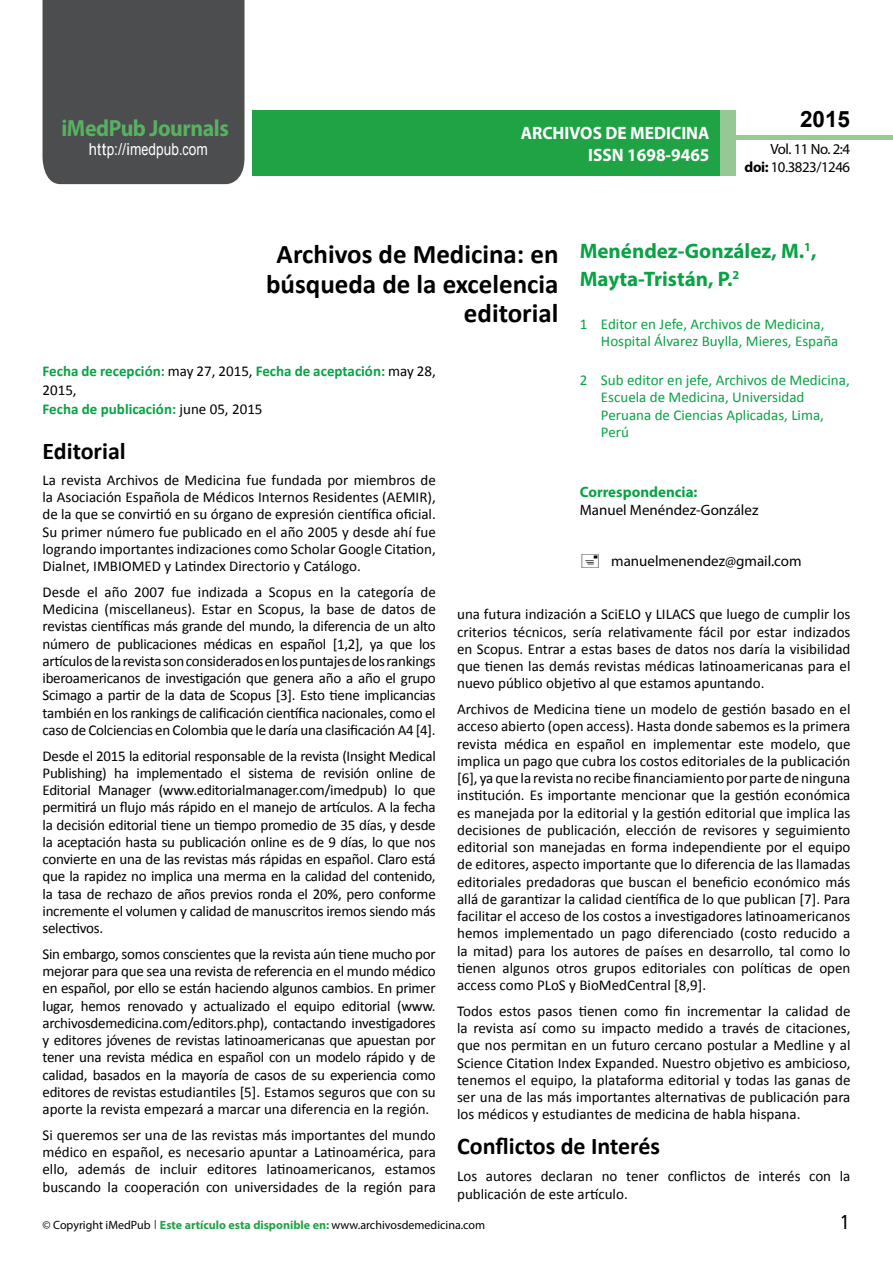
<style>
.page{position:relative;width:893px;height:1263px;background:#fff}
.page>*{position:absolute;margin:0;border:0;box-sizing:border-box;transform-origin:0 0}
.t1{font:700 27px/29.7px "Calibri";color:#000;text-align:right}
.t2{font:25.5px "Tunga";color:#000}
.t3{font:700 24px "Calibri";color:#000}
.t4{font:700 23.4px "Myriad Pro";letter-spacing:-.02em;color:#58b161;scale:.93 1}
.t5{font:700 22.5px "Arial";color:#000}
.t6{font:700 21px/27.3px "Myriad Pro";color:#09a245}
.t7{font:700 18px/21.6px "Myriad Pro";color:#fff;text-align:right;scale:.96 1}
.t8{font:16.5px "Arial";letter-spacing:.005em;color:#fff;scale:.89 1}
.t9{font:15px/17.2px "Calibri";color:#000;text-align:justify}
.t10{font:15px/17.4px "Calibri";color:#09a245}
.t11{font:700 15px/18.8px "Calibri";color:#09a245}
.t12{font:15px "Myriad Pro";color:#000}
.t13{font:700 15px "Myriad Pro";color:#09a245}
.t14{font:14.85px/17.9px "Myriad Pro";letter-spacing:-.03em;color:#000;text-align:right}
.t15{font:12px "Myriad Pro";color:#000}
.s1{font-family:"Calibri"}
.s2{font-weight:700}
.s3{font-weight:400;color:#000}
.s4{font-family:"Tunga"}
.s5{font-weight:700;color:#1fa345}
.s6{font-weight:700;color:#1da34a}
</style>
<div class="page">
<div style="left:252px;top:110px;width:469px;height:66px;background:#1fa345"></div>
<div style="left:720px;top:110px;width:16px;height:66px;background:#96c896"></div>
<div style="left:43px;top:0;width:201px;height:184px;background:#4c4d4f"></div>
<div style="left:736px;top:135px;width:157px;height:5px;background:#96c996"></div>
<h3 class="t4" style="left:61px;top:113px;width:181px">iMedPub Journals</h3>
<p class="t8" style="left:89px;top:139px;width:135px">http://imedpub<span class="s1">.</span>com</p>
<p class="t7" style="left:521px;top:122px;width:198px">ARCHIVOS DE MEDICINA<br>ISSN 1698-9465</p>
<h3 class="t5" style="left:800px;top:104px;width:52px">2015</h3>
<p class="t14" style="left:745px;top:140px;width:107px">Vol. 11 No. 2:4 <span class="s2">doi:</span> 10.3823/1246</p>
<h1 class="t1" style="left:266px;top:239px;width:294px">Archivos de Medicina: en búsqueda de la excelencia editorial</h1>
<p class="t11" style="left:43px;top:362px;width:395px">Fecha de recepción: <span class="s3">may 27, 2015,</span> Fecha de aceptación: <span class="s3">may 28,<br>2015,<br></span>Fecha de publicación: <span class="s3">june 05, 2015</span></p>
<h3 class="t6" style="left:580px;top:237px;width:238px">Menéndez-González, M.<sup>1</sup>,<br>Mayta-Tristán, P.<sup>2</sup></h3>
<p class="t10" style="left:601px;top:315px;width:239px;text-indent:-21px">1 Editor en Jefe, Archivos de Medicina,<br>Hospital Álvarez Buylla, Mieres, España</p>
<p class="t10" style="left:601px;top:371px;width:250px;text-indent:-21px">2 Sub editor en jefe, Archivos de Medicina,<br>Escuela de Medicina, Universidad<br>Peruana de Ciencias Aplicadas, Lima,<br>Perú</p>
<h3 class="t3" style="left:43px;top:436px;width:85px">Editorial</h3>
<p class="t9" style="left:43px;top:471px;width:395px">La revista Archivos de Medicina fue fundada por miembros de la Asociación Española de Médicos Internos Residentes (AEMIR), de la que se convirtió en su órgano de expresión científica oficial.<br>Su primer número fue publicado en el año 2005 y desde ahí fue logrando importantes indizaciones como Scholar Google Citation, Dialnet, IMBIOMED y Latindex Directorio y Catálogo.</p>
<p class="t9" style="left:43px;top:583px;width:395px">Desde el año 2007 fue indizada a Scopus en la categoría de Medicina (miscellaneus). Estar en Scopus, la base de datos de revistas científicas más grande del mundo, la diferencia de un alto número de publicaciones médicas en español [1,2], ya que los artículos de la revista son considerados en los puntajes de los rankings iberoamericanos de investigación que genera año a año el grupo Scimago a partir de la data de Scopus [3]. Esto tiene implicancias también en los rankings de calificación científica nacionales, como el caso de Colciencias en Colombia que le daría una clasificación A4 [4].</p>
<p class="t9" style="left:43px;top:747px;width:395px">Desde el 2015 la editorial responsable de la revista (Insight Medical Publishing) ha implementado el sistema de revisión online de Editorial Manager (www.editorialmanager.com/imedpub) lo que permitirá un flujo más rápido en el manejo de artículos. A la fecha la decisión editorial tiene un tiempo promedio de 35 días, y desde la aceptación hasta su publicación online es de 9 días, lo que nos convierte en una de las revistas más rápidas en español. Claro está que la rapidez no implica una merma en la calidad del contenido, la tasa de rechazo de años previos ronda el 20%, pero conforme incremente el volumen y calidad de manuscritos iremos siendo más selectivos.</p>
<p class="t9" style="left:43px;top:945px;width:395px">Sin embargo, somos conscientes que la revista aún tiene mucho por mejorar para que sea una revista de referencia en el mundo médico en español, por ello se están haciendo algunos cambios. En primer lugar, hemos renovado y actualizado el equipo editorial (www. archivosdemedicina.com/editors.php), contactando investigadores y editores jóvenes de revistas latinoamericanas que apuestan por tener una revista médica en español con un modelo rápido y de calidad, basados en la mayoría de casos de su experiencia como editores de revistas estudiantiles [5]. Estamos seguros que con su aporte la revista empezará a marcar una diferencia en la región.</p>
<p class="t9" style="left:43px;top:1126px;width:395px">Si queremos ser una de las revistas más importantes del mundo médico en español, es necesario apuntar a Latinoamérica, para ello, además de incluir editores latinoamericanos, estamos buscando la cooperación con universidades de la región para</p>
<p class="t13" style="left:580px;top:482px;width:119px">Correspondencia:</p>
<p class="t12" style="left:580px;top:501px;width:180px">Manuel Menéndez-González</p>
<p class="t12" style="left:611px;top:551px;width:192px">manuelmenendez@gmail.com</p>
<p class="t9" style="left:457px;top:606px;width:395px">una futura indización a SciELO y LILACS que luego de cumplir los criterios técnicos, sería relativamente fácil por estar indizados en Scopus. Entrar a estas bases de datos nos daría la visibilidad que tienen las demás revistas médicas latinoamericanas para el nuevo público objetivo al que estamos apuntando.</p>
<p class="t9" style="left:457px;top:701px;width:395px">Archivos de Medicina tiene un modelo de gestión basado en el acceso abierto (open access). Hasta donde sabemos es la primera revista médica en español en implementar este modelo, que implica un pago que cubra los costos editoriales de la publicación [6], ya que la revista no recibe financiamiento por parte de ninguna institución. Es importante mencionar que la gestión económica es manejada por la editorial y la gestión editorial que implica las decisiones de publicación, elección de revisores y seguimiento editorial son manejadas en forma independiente por el equipo de editores, aspecto importante que lo diferencia de las llamadas editoriales predadoras que buscan el beneficio económico más allá de garantizar la calidad científica de lo que publican [7]. Para facilitar el acceso de los costos a investigadores latinoamericanos hemos implementado un pago diferenciado (costo reducido a la mitad) para los autores de países en desarrollo, tal como lo tienen algunos otros grupos editoriales con políticas de open access como PLoS y BioMedCentral [8,9].</p>
<p class="t9" style="left:457px;top:1002px;width:395px">Todos estos pasos tienen como fin incrementar la calidad de la revista así como su impacto medido a través de citaciones, que nos permitan en un futuro cercano postular a Medline y al Science Citation Index Expanded. Nuestro objetivo es ambicioso, tenemos el equipo, la plataforma editorial y todas las ganas de ser una de las más importantes alternativas de publicación para los médicos y estudiantes de medicina de habla hispana.</p>
<h3 class="t3" style="left:457px;top:1131px;width:205px">Conflictos de Interés</h3>
<p class="t9" style="left:457px;top:1167px;width:395px;line-height:18px">Los autores declaran no tener conflictos de interés con la publicación de este artículo.</p>
<p class="t15" style="left:43px;top:1217px;width:444px">© Copyright iMedPub <span class="s4">|</span> <span class="s5">Este artículo esta disp</span><span class="s6">oni</span><span class="s5">ble en:</span> www.archivosdemedicina.com</p>
<h2 class="t2" style="left:841px;top:1205px;width:9px">1</h2>
</div>
